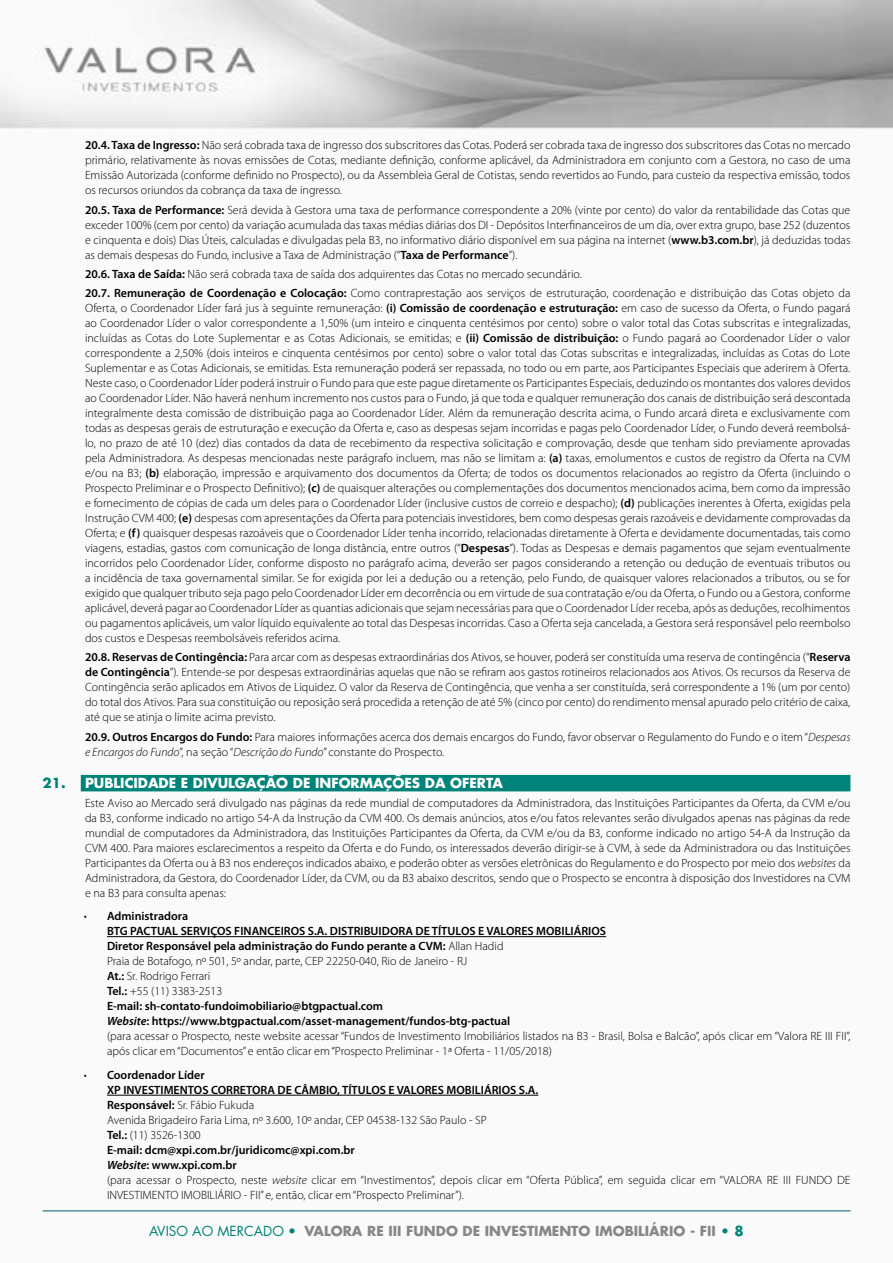
<style>
.page{position:relative;width:893px;height:1263px;background:#fff}
.page>*{position:absolute;margin:0;border:0;box-sizing:border-box;transform-origin:0 0}
.t1{font:700 13.5px "Futura";color:#878787}
.t2{font:700 13.5px "Futura";color:#fff}
.t3{font:300 12px/15px "Myriad Pro";color:#000;text-align:justify}
.s1{font-weight:600}
.s2{font-style:italic}
.s3{color:#008378}
.s4{font-weight:600;font-style:italic}
.s5{font-weight:400;color:#008378}
</style>
<div class="page">
<img style="left:0;top:0;width:893px;height:1212px">
<hr style="left:43px;top:1210px;width:807px;height:1px;background:#005d67">
<div style="left:81px;top:775px;width:769px;height:16px;background:#008378"></div>
<hr style="left:107px;top:936px;width:499px;height:1px;background:#000">
<hr style="left:107px;top:1095px;width:431px;height:1px;background:#000">
<p class="t3" style="left:85px;top:138px;width:767px"><span class="s1">20.4. Taxa de Ingresso:</span> Não será cobrada taxa de ingresso dos subscritores das Cotas. Poderá ser cobrada taxa de ingresso dos subscritores das Cotas no mercado primário, relativamente às novas emissões de Cotas, mediante definição, conforme aplicável, da Administradora em conjunto com a Gestora, no caso de uma Emissão Autorizada (conforme definido no Prospecto), ou da Assembleia Geral de Cotistas, sendo revertidos ao Fundo, para custeio da respectiva emissão, todos os recursos oriundos da cobrança da taxa de ingresso.</p>
<p class="t3" style="left:85px;top:202px;width:767px"><span class="s1">20.5. Taxa de Performance:</span> Será devida à Gestora uma taxa de performance correspondente a 20% (vinte por cento) do valor da rentabilidade das Cotas que exceder 100% (cem por cento) da variação acumulada das taxas médias diárias dos DI - Depósitos Interfinanceiros de um dia, over extra grupo, base 252 (duzentos e cinquenta e dois) Dias Úteis, calculadas e divulgadas pela B3, no informativo diário disponível em sua página na internet (<span class="s1">www.b3.com.br</span>), já deduzidas todas as demais despesas do Fundo, inclusive a Taxa de Administração (“<span class="s1">Taxa de Performance</span>”).</p>
<p class="t3" style="left:85px;top:264px;width:767px;line-height:19.2px"><span class="s1">20.6. Taxa de Saída:</span> Não será cobrada taxa de saída dos adquirentes das Cotas no mercado secundário.<br><span class="s1">20.7. Remuneração de Coordenação e Colocação:</span> Como contraprestação aos serviços de estruturação, coordenação e distribuição das Cotas objeto da</p>
<p class="t3" style="left:85px;top:301px;width:767px">Oferta, o Coordenador Líder fará jus à seguinte remuneração: <span class="s1">(i) Comissão de coordenação e estruturação:</span> em caso de sucesso da Oferta, o Fundo pagará ao Coordenador Líder o valor correspondente a 1,50% (um inteiro e cinquenta centésimos por cento) sobre o valor total das Cotas subscritas e integralizadas, incluídas as Cotas do Lote Suplementar e as Cotas Adicionais, se emitidas; e <span class="s1">(ii) Comissão de distribuição:</span> o Fundo pagará ao Coordenador Líder o valor correspondente a 2,50% (dois inteiros e cinquenta centésimos por cento) sobre o valor total das Cotas subscritas e integralizadas, incluídas as Cotas do Lote Suplementar e as Cotas Adicionais, se emitidas. Esta remuneração poderá ser repassada, no todo ou em parte, aos Participantes Especiais que aderirem à Oferta.<br>Neste caso, o Coordenador Líder poderá instruir o Fundo para que este pague diretamente os Participantes Especiais, deduzindo os montantes dos valores devidos ao Coordenador Líder. Não haverá nenhum incremento nos custos para o Fundo, já que toda e qualquer remuneração dos canais de distribuição será descontada integralmente desta comissão de distribuição paga ao Coordenador Líder. Além da remuneração descrita acima, o Fundo arcará direta e exclusivamente com todas as despesas gerais de estruturação e execução da Oferta e, caso as despesas sejam incorridas e pagas pelo Coordenador Líder, o Fundo deverá reembolsá&shy;lo, no prazo de até 10 (dez) dias contados da data de recebimento da respectiva solicitação e comprovação, desde que tenham sido previamente aprovadas pela Administradora. As despesas mencionadas neste parágrafo incluem, mas não se limitam a: <span class="s1">(a)</span> taxas, emolumentos e custos de registro da Oferta na CVM e/ou na B3; <span class="s1">(b)</span> elaboração, impressão e arquivamento dos documentos da Oferta; de todos os documentos relacionados ao registro da Oferta (incluindo o Prospecto Preliminar e o Prospecto Definitivo); <span class="s1">(c)</span> de quaisquer alterações ou complementações dos documentos mencionados acima, bem como da impressão e fornecimento de cópias de cada um deles para o Coordenador Líder (inclusive custos de correio e despacho); <span class="s1">(d)</span> publicações inerentes à Oferta, exigidas pela Instrução CVM 400; <span class="s1">(e)</span> despesas com apresentações da Oferta para potenciais investidores, bem como despesas gerais razoáveis e devidamente comprovadas da Oferta; e <span class="s1">(f)</span> quaisquer despesas razoáveis que o Coordenador Líder tenha incorrido, relacionadas diretamente à Oferta e devidamente documentadas, tais como viagens, estadias, gastos com comunicação de longa distância, entre outros (“<span class="s1">Despesas</span>”). Todas as Despesas e demais pagamentos que sejam eventualmente incorridos pelo Coordenador Líder, conforme disposto no parágrafo acima, deverão ser pagos considerando a retenção ou dedução de eventuais tributos ou a incidência de taxa governamental similar. Se for exigida por lei a dedução ou a retenção, pelo Fundo, de quaisquer valores relacionados a tributos, ou se for exigido que qualquer tributo seja pago pelo Coordenador Líder em decorrência ou em virtude de sua contratação e/ou da Oferta, o Fundo ou a Gestora, conforme aplicável, deverá pagar ao Coordenador Líder as quantias adicionais que sejam necessárias para que o Coordenador Líder receba, após as deduções, recolhimentos ou pagamentos aplicáveis, um valor líquido equivalente ao total das Despesas incorridas. Caso a Oferta seja cancelada, a Gestora será responsável pelo reembolso dos custos e Despesas reembolsáveis referidos acima.</p>
<p class="t3" style="left:85px;top:650px;width:767px"><span class="s1">20.8. Reservas de Contingência:</span> Para arcar com as despesas extraordinárias dos Ativos, se houver, poderá ser constituída uma reserva de contingência (“<span class="s1">Reserva de Contingência</span>”). Entende-se por despesas extraordinárias aquelas que não se refiram aos gastos rotineiros relacionados aos Ativos. Os recursos da Reserva de Contingência serão aplicados em Ativos de Liquidez. O valor da Reserva de Contingência, que venha a ser constituída, será correspondente a 1% (um por cento) do total dos Ativos. Para sua constituição ou reposição será procedida a retenção de até 5% (cinco por cento) do rendimento mensal apurado pelo critério de caixa, até que se atinja o limite acima previsto.</p>
<p class="t3" style="left:85px;top:729px;width:767px"><span class="s1">20.9. Outros Encargos do Fundo:</span> Para maiores informações acerca dos demais encargos do Fundo, favor observar o Regulamento do Fundo e o item “<span class="s2">Despesas e Encargos do Fundo</span>”, na seção “<span class="s2">Descrição do Fundo</span>” constante do Prospecto.</p>
<p class="t2" style="left:43px;top:773px;width:462px"><span class="s3">21.</span> PUBLICIDADE E DIVULGAÇÃO DE INFORMAÇÕES DA OFERTA</p>
<p class="t3" style="left:85px;top:796px;width:767px">Este Aviso ao Mercado será divulgado nas páginas da rede mundial de computadores da Administradora, das Instituições Participantes da Oferta, da CVM e/ou da B3, conforme indicado no artigo 54-A da Instrução da CVM 400. Os demais anúncios, atos e/ou fatos relevantes serão divulgados apenas nas páginas da rede mundial de computadores da Administradora, das Instituições Participantes da Oferta, da CVM e/ou da B3, conforme indicado no artigo 54-A da Instrução da CVM 400. Para maiores esclarecimentos a respeito da Oferta e do Fundo, os interessados deverão dirigir-se à CVM, à sede da Administradora ou das Instituições Participantes da Oferta ou à B3 nos endereços indicados abaixo, e poderão obter as versões eletrônicas do Regulamento e do Prospecto por meio dos <span class="s2">websites</span> da Administradora, da Gestora, do Coordenador Líder, da CVM, ou da B3 abaixo descritos, sendo que o Prospecto se encontra à disposição dos Investidores na CVM e na B3 para consulta apenas:</p>
<p class="t3" style="left:107px;top:909px;width:745px;text-align:left;text-indent:-23px"><span class="s2">•</span> <span class="s1">Administradora<br>BTG PACTUAL SERVIÇOS FINANCEIROS S.A. DISTRIBUIDORA DE TÍTULOS E VALORES MOBILIÁRIOS<br>Diretor Responsável pela administração do Fundo perante a CVM:</span> Allan Hadid<br>Praia de Botafogo, nº 501, 5º andar, parte, CEP 22250-040, Rio de Janeiro - RJ<br><span class="s1">At.:</span> Sr. Rodrigo Ferrari<br><span class="s1">Tel.:</span> +55 (11) 3383-2513<br><span class="s1">E-mail: sh-contato-fundoimobiliario@btgpactual.com<br></span><span class="s4">Website</span><span class="s1">: https://www.btgpactual.com/asset-management/fundos-btg-pactual<br></span>(para acessar o Prospecto, neste website acessar “Fundos de Investimento Imobiliários listados na B3 - Brasil, Bolsa e Balcão”, após clicar em “Valora RE III FII”, após clicar em “Documentos” e então clicar em “Prospecto Preliminar - 1ª Oferta - 11/05/2018)</p>
<p class="t3" style="left:107px;top:1068px;width:745px;text-align:left;text-indent:-23px"><span class="s2">•</span> <span class="s1">Coordenador Líder<br>XP INVESTIMENTOS CORRETORA DE CÂMBIO, TÍTULOS E VALORES MOBILIÁRIOS S.A.<br>Responsável:</span> Sr. Fábio Fukuda<br>Avenida Brigadeiro Faria Lima, nº 3.600, 10º andar, CEP 04538-132 São Paulo - SP<br><span class="s1">Tel.:</span> (11) 3526-1300<br><span class="s1">E-mail: dcm@xpi.com.br/juridicomc@xpi.com.br<br></span><span class="s4">Website</span><span class="s1">: www.xpi.com.br<br></span>(para acessar o Prospecto, neste <span class="s2">website</span> clicar em “Investimentos”, depois clicar em “Oferta Pública”, em seguida clicar em “VALORA RE III FUNDO DE INVESTIMENTO IMOBILIÁRIO - FII” e, então, clicar em “Prospecto Preliminar”).</p>
<p class="t1" style="left:149px;top:1221px;width:596px"><span class="s5">AVISO AO MERCADO •</span> VALORA RE III FUNDO DE INVESTIMENTO IMOBILIÁRIO - FII <span class="s3">• 8</span></p>
</div>
